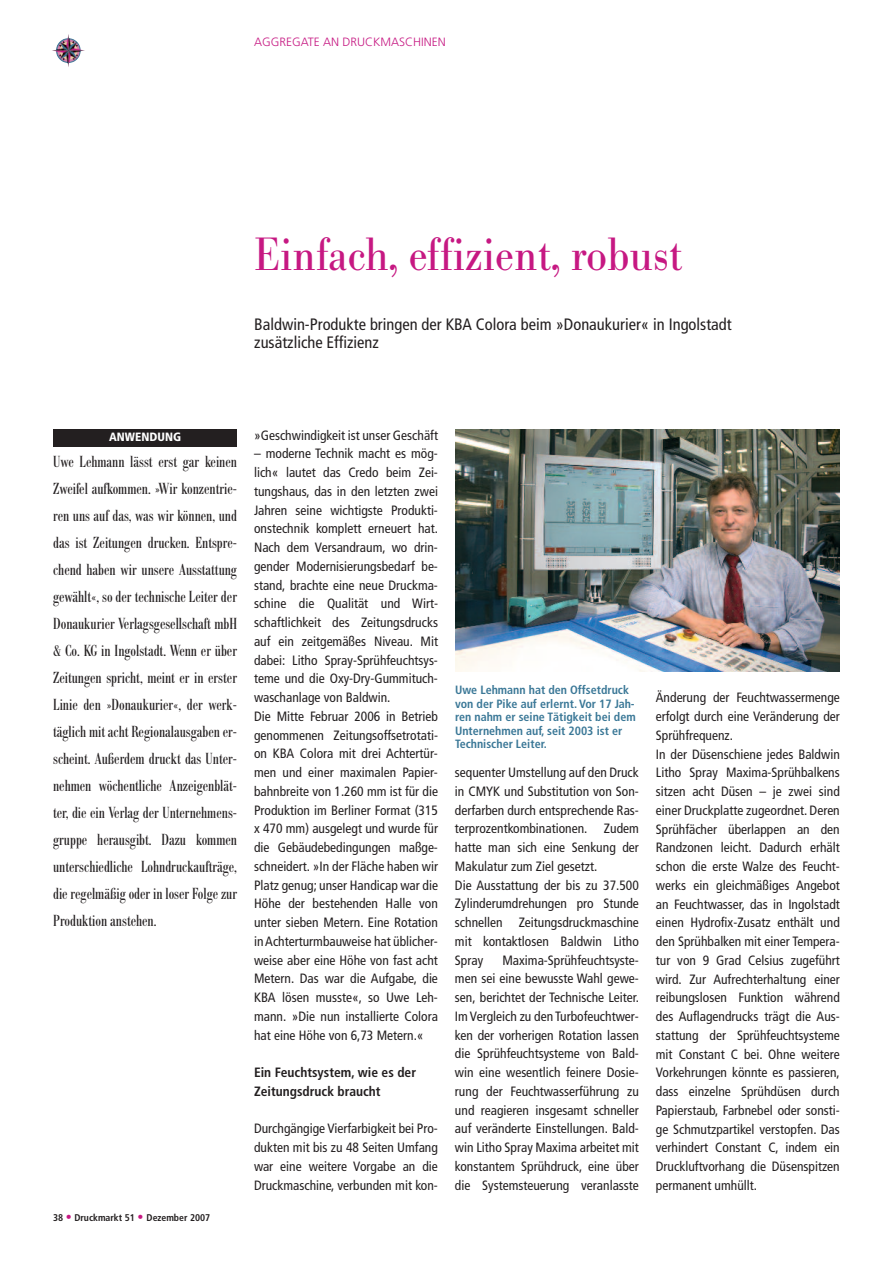
<style>
.page{position:relative;width:893px;height:1263px;background:#fff}
.page>*{position:absolute;margin:0;border:0;box-sizing:border-box;transform-origin:0 0}
.t1{font:48px "Bodoni Nr 1 SB";letter-spacing:-.01em;color:#c61882;scale:.9 1}
.t2{font:16.5px/27px "Bodoni Nr 1 SB Con";color:#231f20;text-align:justify}
.t3{font:condensed 16.5px/18px "Frutiger";color:#231f20}
.t4{font:condensed 13.5px/18.8px "Frutiger";color:#231f20}
.t5{font:700 condensed 13.5px/18.8px "Frutiger";color:#231f20}
.t6{font:700 condensed 12px/13.5px "Frutiger";color:#3b7897}
.t7{font:300 12px "Frutiger";color:#c61882}
.t8{font:900 condensed 12px "Frutiger";color:#fff}
.t9{font:700 condensed 9.75px "Frutiger";color:#231f20}
.s1{font-size:12px;color:#c61882}
</style>
<div class="page">
<div style="left:53px;top:429px;width:184px;height:17px;background:#231f20"></div>
<img style="left:69px;top:38px;width:16px;height:19px">
<img style="left:455px;top:429px;width:385px;height:243px">
<p class="t7" style="left:254px;top:37px;width:193px">AGGREGATE AN DRUCKMASCHINEN</p>
<h1 class="t1" style="left:254px;top:225px;width:477px">Einfach, effizient, robust</h1>
<p class="t3" style="left:254px;top:316px;width:479px">Baldwin-Produkte bringen der KBA Colora beim »Donaukurier« in Ingolstadt zusätzliche Effizienz</p>
<p class="t8" style="left:109px;top:432px;width:73px">ANWENDUNG</p>
<p class="t2" style="left:53px;top:447px;width:185px">Uwe Lehmann lässt erst gar keinen Zweifel aufkommen. »Wir konzentrie&shy;ren uns auf das, was wir können, und das ist Zeitungen drucken. Entspre&shy;chend haben wir unsere Ausstattung gewählt«, so der technische Leiter der Donaukurier Verlagsgesellschaft mbH &amp; Co. KG in Ingolstadt. Wenn er über Zeitungen spricht, meint er in erster Linie den »Donaukurier«, der werk&shy;täglich mit acht Regionalausgaben er&shy;scheint. Außerdem druckt das Unter&shy;nehmen wöchentliche Anzeigenblät&shy;ter, die ein Verlag der Unternehmens&shy;gruppe herausgibt. Dazu kommen unterschiedliche Lohndruckaufträge, die regelmäßig oder in loser Folge zur Produktion anstehen.</p>
<p class="t9" style="left:53px;top:1213px;width:159px">38 <span class="s1">•</span> Druckmarkt 51 <span class="s1">•</span> Dezember 2007</p>
<p class="t4" style="left:254px;top:427px;width:185px">»Geschwindigkeit ist unser Geschäft</p>
<p class="t4" style="left:254px;top:445px;width:185px">– moderne Technik macht es mög&shy;lich« lautet das Credo beim Zei&shy;tungshaus, das in den letzten zwei Jahren seine wichtigste Produkti&shy;onstechnik komplett erneuert hat.<br>Nach dem Versandraum, wo drin&shy;gender Modernisierungsbedarf be&shy;stand, brachte eine neue Druckma&shy;schine die Qualität und Wirt&shy;schaftlichkeit des Zeitungsdrucks auf ein zeitgemäßes Niveau. Mit dabei: Litho Spray-Sprühfeuchtsys&shy;teme und die Oxy-Dry-Gummituch&shy;waschanlage von Baldwin.<br>Die Mitte Februar 2006 in Betrieb genommenen Zeitungsoffsetrotati&shy;on KBA Colora mit drei Achtertür&shy;men und einer maximalen Papier&shy;bahnbreite von 1.260 mm ist für die Produktion im Berliner Format (315 x 470 mm) ausgelegt und wurde für die Gebäudebedingungen maßge&shy;schneidert. »In der Fläche haben wir Platz genug; unser Handicap war die Höhe der bestehenden Halle von unter sieben Metern. Eine Rotation inAchterturmbauweise hat üblicher&shy;weise aber eine Höhe von fast acht Metern. Das war die Aufgabe, die KBA lösen musste«, so Uwe Leh&shy;mann. »Die nun installierte Colora hat eine Höhe von 6,73 Metern.«</p>
<p class="t5" style="left:254px;top:1064px;width:164px">Ein Feuchtsystem, wie es der<br>Zeitungsdruck braucht</p>
<p class="t4" style="left:254px;top:1120px;width:185px;text-align:justify">Durchgängige Vierfarbigkeit bei Pro&shy;dukten mit bis zu 48 Seiten Umfang war eine weitere Vorgabe an die Druckmaschine, verbunden mit kon-</p>
<p class="t6" style="left:455px;top:684px;width:182px">Uwe Lehmann hat den Offsetdruck von der Pike auf erlernt. Vor 17 Jah&shy;ren nahm er seine Tätigkeit bei dem<br>Unternehmen auf, seit 2003 ist er<br>Technischer Leiter.</p>
<p class="t4" style="left:455px;top:764px;width:185px">sequenter Umstellung auf den Druck in CMYK und Substitution von Son&shy;derfarben durch entsprechende Ras&shy;terprozentkombinationen. Zudem hatte man sich eine Senkung der<br>Makulatur zum Ziel gesetzt.<br>Die Ausstattung der bis zu 37.500<br>Zylinderumdrehungen pro Stunde schnellen Zeitungsdruckmaschine mit kontaktlosen Baldwin Litho<br>Spray</p>
<p class="t4" style="left:455px;top:952px;width:185px;text-align:justify;text-indent:47px">Maxima-Sprühfeuchtsyste&shy;men sei eine bewusste Wahl gewe&shy;sen, berichtet der Technische Leiter.<br>Im Vergleich zu den Turbofeuchtwer&shy;ken der vorherigen Rotation lassen die Sprühfeuchtsysteme von Bald&shy;win eine wesentlich feinere Dosie&shy;rung der Feuchtwasserführung zu und reagieren insgesamt schneller auf veränderte Einstellungen. Bald&shy;win Litho Spray Maxima arbeitet mit konstantem Sprühdruck, eine über die Systemsteuerung veranlasste</p>
<p class="t4" style="left:656px;top:689px;width:185px">Änderung der Feuchtwassermenge erfolgt durch eine Veränderung der<br>Sprühfrequenz.<br>In der Düsenschiene jedes Baldwin<br>Litho Spray Maxima-Sprühbalkens sitzen acht Düsen – je zwei sind einer Druckplatte zugeordnet. Deren<br>Sprühfächer überlappen an den<br>Randzonen leicht. Dadurch erhält schon die erste Walze des Feucht&shy;werks ein gleichmäßiges Angebot an Feuchtwasser, das in Ingolstadt einen Hydrofix-Zusatz enthält und den Sprühbalken mit einer Tempera&shy;tur von 9 Grad Celsius zugeführt wird. Zur Aufrechterhaltung einer reibungslosen Funktion während des Auflagendrucks trägt die Aus&shy;stattung der Sprühfeuchtsysteme mit Constant C bei. Ohne weitere<br>Vorkehrungen könnte es passieren, dass einzelne Sprühdüsen durch<br>Papierstaub, Farbnebel oder sonsti&shy;ge Schmutzpartikel verstopfen. Das verhindert Constant C, indem ein<br>Druckluftvorhang die Düsenspitzen permanent umhüllt.</p>
</div>
